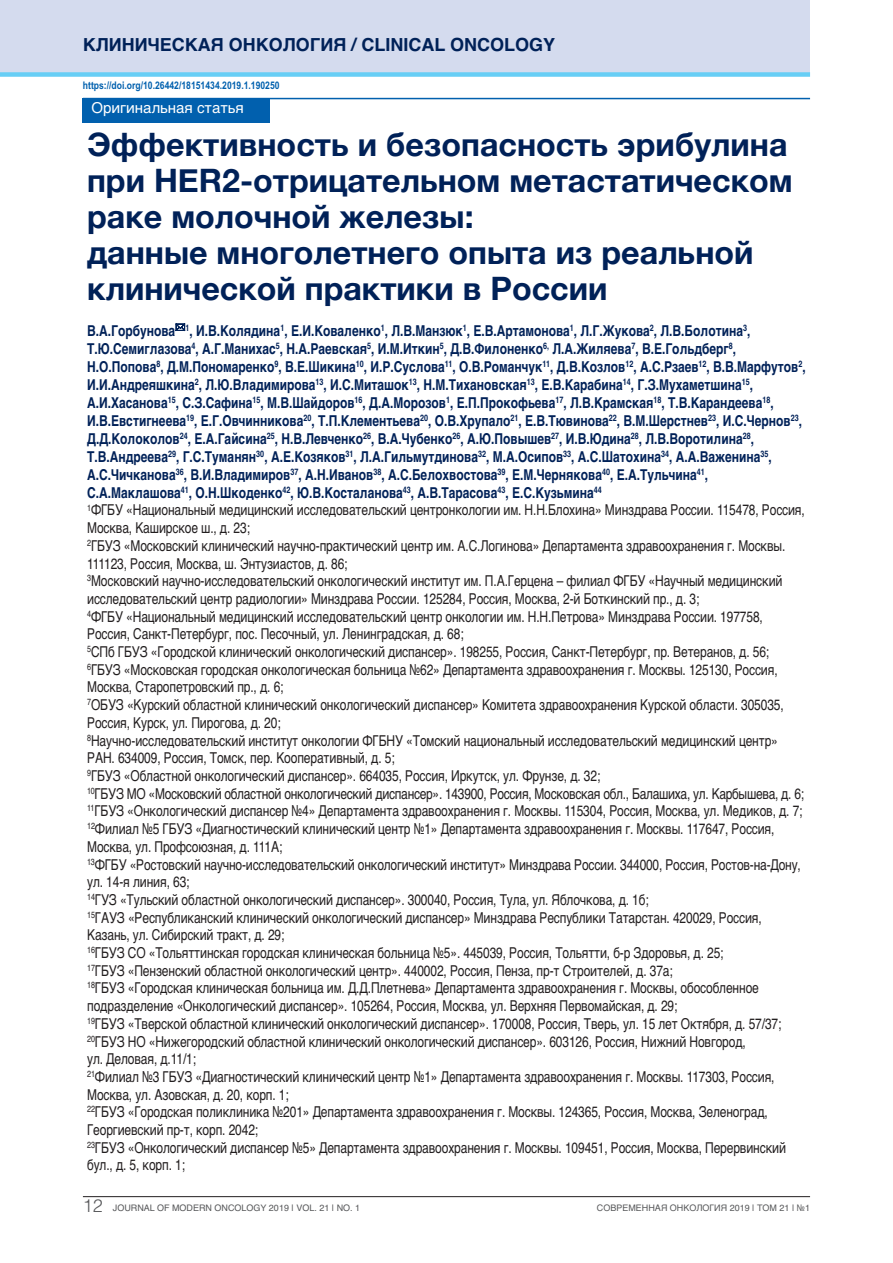
<style>
.page{position:relative;width:893px;height:1263px;background:#fff}
.page>*{position:absolute;margin:0;border:0;box-sizing:border-box;transform-origin:0 0}
.t1{font:32.25px/36px "font 0000000022 c 25 a 8 b";color:#002158}
.t2{font:700 18px "Helvetica";color:#002158}
.t3{font:15px/17.7px "Helvetica";letter-spacing:-.01em;color:#231f20;scale:.8 1}
.t4{font:15px "Helvetica";color:#fff}
.t5{font:700 10.5px "Arial Narrow";color:#0160ae}
.t6{font:9px "Helvetica";color:#57585a}
.s1{font-weight:700;color:#002158}
.s2{font-weight:300;font-size:18px}
</style>
<div class="page">
<div style="left:83px;top:98px;width:187px;height:24px;background:#0160ae"></div>
<hr style="left:83px;top:98px;width:727px;height:1px;background:#0160ae">
<div style="left:0;top:0;width:810px;height:74px;background:#d4dbee"></div>
<div style="left:0;top:72px;width:810px;height:5px;background:#67cef5"></div>
<hr style="left:83px;top:1196px;width:727px;height:1px;background:#231f20">
<p class="t2" style="left:83px;top:30px;width:474px">КЛИНИЧЕСКАЯ ОНКОЛОГИЯ / CLINICAL ONCOLOGY</p>
<p class="t5" style="left:83px;top:78px;width:198px">https://doi.org/10.26442/18151434.2019.1.190250</p>
<p class="t4" style="left:91px;top:96px;width:154px">Оригинальная статья</p>
<h1 class="t1" style="left:87px;top:125px;width:707px">Эффективность и безопасность эрибулина при HER2-отрицательном метастатическом раке молочной железы:<br>данные многолетнего опыта из реальной клинической практики в России</h1>
<p class="t3" style="left:87px;top:322px;width:900px"><span class="s1">В.А.Горбунова</span> <sup>1</sup><span class="s1">, И.В.Колядина</span><sup>1</sup><span class="s1">, Е.И.Коваленко</span><sup>1</sup><span class="s1">, Л.В.Манзюк</span><sup>1</sup><span class="s1">, Е.В.Артамонова</span><sup>1</sup><span class="s1">, Л.Г.Жукова</span><sup>2</sup><span class="s1">, Л.В.Болотина</span><sup>3</sup><span class="s1">, Т.Ю.Семиглазова</span><sup>4</sup><span class="s1">, А.Г.Манихас</span><sup>5</sup><span class="s1">, Н.А.Раевская</span><sup>5</sup><span class="s1">, И.М.Иткин</span><sup>5</sup><span class="s1">, Д.В.Филоненко</span><sup>6,</sup> <span class="s1">Л.А.Жиляева</span><sup>7</sup><span class="s1">, В.Е.Гольдберг</span><sup>8</sup><span class="s1">, Н.О.Попова</span><sup>8</sup><span class="s1">, Д.М.Пономаренко</span><sup>9</sup><span class="s1">, В.Е.Шикина</span><sup>10</sup><span class="s1">, И.Р.Суслова</span><sup>11</sup><span class="s1">, О.В.Романчук</span><sup>11</sup><span class="s1">, Д.В.Козлов</span><sup>12</sup><span class="s1">, А.С.Рзаев</span><sup>12</sup><span class="s1">, В.В.Марфутов</span><sup>2</sup><span class="s1">, И.И.Андреяшкина</span><sup>2</sup><span class="s1">, Л.Ю.Владимирова</span><sup>13</sup><span class="s1">, И.С.Миташок</span><sup>13</sup><span class="s1">, Н.М.Тихановская</span><sup>13</sup><span class="s1">, Е.В.Карабина</span><sup>14</sup><span class="s1">, Г.З.Мухаметшина</span><sup>15</sup><span class="s1">, А.И.Хасанова</span><sup>15</sup><span class="s1">, С.З.Сафина</span><sup>15</sup><span class="s1">, М.В.Шайдоров</span><sup>16</sup><span class="s1">, Д.А.Морозов</span><sup>1</sup><span class="s1">, Е.П.Прокофьева</span><sup>17</sup><span class="s1">, Л.В.Крамская</span><sup>18</sup><span class="s1">, Т.В.Карандеева</span><sup>18</sup><span class="s1">, И.В.Евстигнеева</span><sup>19</sup><span class="s1">, Е.Г.Овчинникова</span><sup>20</sup><span class="s1">, Т.П.Клементьева</span><sup>20</sup><span class="s1">, О.В.Хрупало</span><sup>21</sup><span class="s1">, Е.В.Тювинова</span><sup>22</sup><span class="s1">, В.М.Шерстнев</span><sup>23</sup><span class="s1">, И.С.Чернов</span><sup>23</sup><span class="s1">, Д.Д.Колоколов</span><sup>24</sup><span class="s1">, Е.А.Гайсина</span><sup>25</sup><span class="s1">, Н.В.Левченко</span><sup>26</sup><span class="s1">, В.А.Чубенко</span><sup>26</sup><span class="s1">, А.Ю.Повышев</span><sup>27</sup><span class="s1">, И.В.Юдина</span><sup>28</sup><span class="s1">, Л.В.Воротилина</span><sup>28</sup><span class="s1">, Т.В.Андреева</span><sup>29</sup><span class="s1">, Г.С.Туманян</span><sup>30</sup><span class="s1">, А.Е.Козяков</span><sup>31</sup><span class="s1">, Л.А.Гильмутдинова</span><sup>32</sup><span class="s1">, М.А.Осипов</span><sup>33</sup><span class="s1">, А.С.Шатохина</span><sup>34</sup><span class="s1">, А.А.Важенина</span><sup>35</sup><span class="s1">, А.С.Чичканова</span><sup>36</sup><span class="s1">, В.И.Владимиров</span><sup>37</sup><span class="s1">, А.Н.Иванов</span><sup>38</sup><span class="s1">, А.С.Белохвостова</span><sup>39</sup><span class="s1">, Е.М.Чернякова</span><sup>40</sup><span class="s1">, Е.А.Тульчина</span><sup>41</sup><span class="s1">, С.А.Маклашова</span><sup>41</sup><span class="s1">, О.Н.Шкоденко</span><sup>42</sup><span class="s1">, Ю.В.Косталанова</span><sup>43</sup><span class="s1">, А.В.Тарасова</span><sup>43</sup><span class="s1">, Е.С.Кузьмина</span><sup>44<br></sup><sup>1</sup>ФГБУ «Национальный медицинский исследовательский центронкологии им. Н.Н.Блохина» Минздрава России. 115478, Россия, Москва, Каширское ш., д. 23;<br><sup>2</sup>ГБУЗ «Московский клинический научно-практический центр им. А.С.Логинова» Департамента здравоохранения г. Москвы.<br>111123, Россия, Москва, ш. Энтузиастов, д. 86;<br><sup>3</sup>Московский научно-исследовательский онкологический институт им. П.А.Герцена – филиал ФГБУ «Научный медицинский исследовательский центр радиологии» Минздрава России. 125284, Россия, Москва, 2-й Боткинский пр., д. 3;<br><sup>4</sup>ФГБУ «Национальный медицинский исследовательский центр онкологии им. Н.Н.Петрова» Минздрава России. 197758, Россия, Санкт-Петербург, пос. Песочный, ул. Ленинградская, д. 68;<br><sup>5</sup>СПб ГБУЗ «Городской клинический онкологический диспансер». 198255, Россия, Санкт-Петербург, пр. Ветеранов, д. 56; <sup>6</sup>ГБУЗ «Московская городская онкологическая больница №62» Департамента здравоохранения г. Москвы. 125130, Россия, Москва, Старопетровский пр., д. 6;<br><sup>7</sup>ОБУЗ «Курский областной клинический онкологический диспансер» Комитета здравоохранения Курской области. 305035, Россия, Курск, ул. Пирогова, д. 20;<br><sup>8</sup>Научно-исследовательский институт онкологии ФГБНУ «Томский национальный исследовательский медицинский центр» РАН. 634009, Россия, Томск, пер. Кооперативный, д. 5;<br><sup>9</sup>ГБУЗ «Областной онкологический диспансер». 664035, Россия, Иркутск, ул. Фрунзе, д. 32;<br><sup>10</sup>ГБУЗ МО «Московский областной онкологический диспансер». 143900, Россия, Московская обл., Балашиха, ул. Карбышева, д. 6; <sup>11</sup>ГБУЗ «Онкологический диспансер №4» Департамента здравоохранения г. Москвы. 115304, Россия, Москва, ул. Медиков, д. 7; <sup>12</sup>Филиал №5 ГБУЗ «Диагностический клинический центр №1» Департамента здравоохранения г. Москвы. 117647, Россия, Москва, ул. Профсоюзная, д. 111А;<br><sup>13</sup>ФГБУ «Ростовский научно-исследовательский онкологический институт» Минздрава России. 344000, Россия, Ростов-на-Дону, ул. 14-я линия, 63;<br><sup>14</sup>ГУЗ «Тульский областной онкологический диспансер». 300040, Россия, Тула, ул. Яблочкова, д. 1б;<br><sup>15</sup>ГАУЗ «Республиканский клинический онкологический диспансер» Минздрава Республики Татарстан. 420029, Россия, Казань, ул. Сибирский тракт, д. 29;<br><sup>16</sup>ГБУЗ СО «Тольяттинская городская клиническая больница №5». 445039, Россия, Тольятти, б-р Здоровья, д. 25;<br><sup>17</sup>ГБУЗ «Пензенский областной онкологический центр». 440002, Россия, Пенза, пр-т Строителей, д. 37а;<br><sup>18</sup>ГБУЗ «Городская клиническая больница им. Д.Д.Плетнева» Департамента здравоохранения г. Москвы, обособленное подразделение «Онкологический диспансер». 105264, Россия, Москва, ул. Верхняя Первомайская, д. 29;<br><sup>19</sup>ГБУЗ «Тверской областной клинический онкологический диспансер». 170008, Россия, Тверь, ул. 15 лет Октября, д. 57/37; <sup>20</sup>ГБУЗ НО «Нижегородский областной клинический онкологический диспансер». 603126, Россия, Нижний Новгород,<br>ул. Деловая, д.11/1;<br><sup>21</sup>Филиал №3 ГБУЗ «Диагностический клинический центр №1» Департамента здравоохранения г. Москвы. 117303, Россия, Москва, ул. Азовская, д. 20, корп. 1;<br><sup>22</sup>ГБУЗ «Городская поликлиника №201» Департамента здравоохранения г. Москвы. 124365, Россия, Москва, Зеленоград, Георгиевский пр-т, корп. 2042;<br><sup>23</sup>ГБУЗ «Онкологический диспансер №5» Департамента здравоохранения г. Москвы. 109451, Россия, Москва, Перервинский бул., д. 5, корп. 1;</p>
<p class="t6" style="left:83px;top:1201px;width:279px"><span class="s2">12</span> JOURNAL OF MODERN ONCOLOGY 2019 | VOL. 21 | NO. 1</p>
<p class="t6" style="left:597px;top:1201px;width:215px">СОВРЕМЕННАЯ ОНКОЛОГИЯ 2019 | ТОМ 21 | №1</p>
</div>
